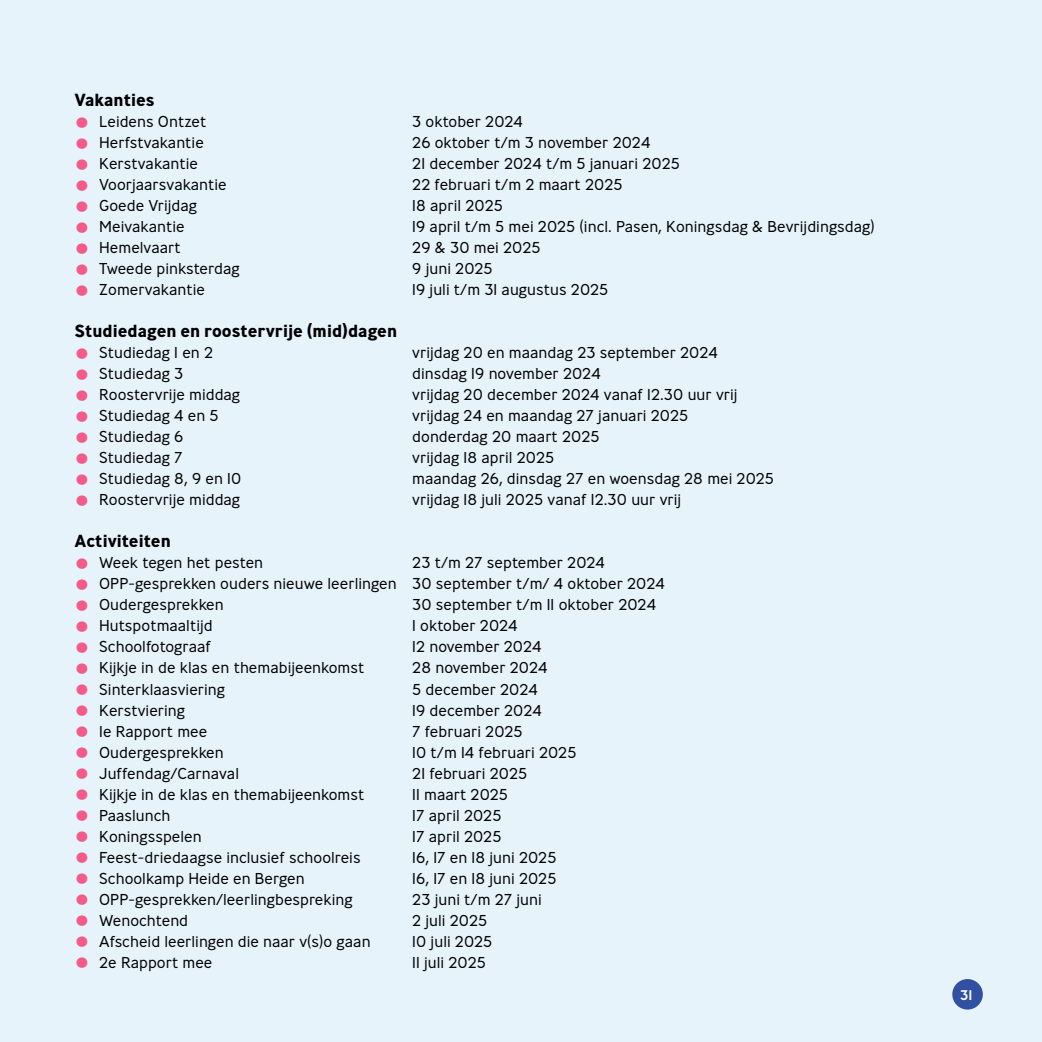
<style>
.page{position:relative;width:1042px;height:1042px;background:#e6f3fa}
.page>*{position:absolute;margin:0;border:0;box-sizing:border-box;transform-origin:0 0}
.tussenkop{font:700 17.5px "Ministry";color:#000}
.t1{font:300 15.75px "Ministry";color:#000}
.t2{font:500 14px "Ministry";color:#fff}
.s1{font-weight:700;font-size:28px;color:#f35c88}
</style>
<div class="page">
<div style="left:952px;top:979px;width:31px;height:30px;background:#3250a2;border-radius:50%"></div>
<p class="tussenkop" style="left:74px;top:89px;width:82px">Vakanties</p>
<p class="t1" style="left:74px;top:112px;width:133px"><span class="s1">•</span> Leidens Ontzet</p>
<p class="t1" style="left:412px;top:112px;width:112px">3 oktober 2024</p>
<p class="t1" style="left:74px;top:133px;width:131px"><span class="s1">•</span> Herfstvakantie</p>
<p class="t1" style="left:412px;top:133px;width:240px">26 oktober t/m 3 november 2024</p>
<p class="t1" style="left:74px;top:154px;width:125px"><span class="s1">•</span> Kerstvakantie</p>
<p class="t1" style="left:412px;top:154px;width:269px">21 december 2024 t/m 5 januari 2025</p>
<p class="t1" style="left:74px;top:175px;width:154px"><span class="s1">•</span> Voorjaarsvakantie</p>
<p class="t1" style="left:412px;top:175px;width:212px">22 februari t/m 2 maart 2025</p>
<p class="t1" style="left:74px;top:196px;width:124px"><span class="s1">•</span> Goede Vrijdag</p>
<p class="t1" style="left:412px;top:196px;width:92px">18 april 2025</p>
<p class="t1" style="left:74px;top:217px;width:112px"><span class="s1">•</span> Meivakantie</p>
<p class="t1" style="left:412px;top:217px;width:464px">19 april t/m 5 mei 2025 (incl. Pasen, Koningsdag &amp; Bevrijdingsdag)</p>
<p class="t1" style="left:74px;top:238px;width:108px"><span class="s1">•</span> Hemelvaart</p>
<p class="t1" style="left:412px;top:238px;width:130px">29 &amp; 30 mei 2025</p>
<p class="t1" style="left:74px;top:259px;width:167px"><span class="s1">•</span> Tweede pinksterdag</p>
<p class="t1" style="left:412px;top:259px;width:82px">9 juni 2025</p>
<p class="t1" style="left:74px;top:280px;width:132px"><span class="s1">•</span> Zomervakantie</p>
<p class="t1" style="left:412px;top:280px;width:198px">19 juli t/m 31 augustus 2025</p>
<p class="tussenkop" style="left:74px;top:320px;width:324px">Studiedagen en roostervrije (mid)dagen</p>
<p class="t1" style="left:74px;top:343px;width:140px"><span class="s1">•</span> Studiedag 1 en 2</p>
<p class="t1" style="left:412px;top:343px;width:307px">vrijdag 20 en maandag 23 september 2024</p>
<p class="t1" style="left:74px;top:364px;width:111px"><span class="s1">•</span> Studiedag 3</p>
<p class="t1" style="left:412px;top:364px;width:190px">dinsdag 19 november 2024</p>
<p class="t1" style="left:74px;top:385px;width:167px"><span class="s1">•</span> Roostervrije middag</p>
<p class="t1" style="left:412px;top:385px;width:327px">vrijdag 20 december 2024 vanaf 12.30 uur vrij</p>
<p class="t1" style="left:74px;top:406px;width:146px"><span class="s1">•</span> Studiedag 4 en 5</p>
<p class="t1" style="left:412px;top:406px;width:278px">vrijdag 24 en maandag 27 januari 2025</p>
<p class="t1" style="left:74px;top:427px;width:111px"><span class="s1">•</span> Studiedag 6</p>
<p class="t1" style="left:412px;top:427px;width:189px">donderdag 20 maart 2025</p>
<p class="t1" style="left:74px;top:448px;width:110px"><span class="s1">•</span> Studiedag 7</p>
<p class="t1" style="left:412px;top:448px;width:144px">vrijdag 18 april 2025</p>
<p class="t1" style="left:74px;top:469px;width:168px"><span class="s1">•</span> Studiedag 8, 9 en 10</p>
<p class="t1" style="left:412px;top:469px;width:363px">maandag 26, dinsdag 27 en woensdag 28 mei 2025</p>
<p class="t1" style="left:74px;top:490px;width:167px"><span class="s1">•</span> Roostervrije middag</p>
<p class="t1" style="left:412px;top:490px;width:270px">vrijdag 18 juli 2025 vanaf 12.30 uur vrij</p>
<p class="tussenkop" style="left:74px;top:530px;width:98px">Activiteiten</p>
<p class="t1" style="left:74px;top:553px;width:190px"><span class="s1">•</span> Week tegen het pesten</p>
<p class="t1" style="left:412px;top:553px;width:194px">23 t/m 27 september 2024</p>
<p class="t1" style="left:74px;top:574px;width:592px"><span class="s1">•</span> OPP-gesprekken ouders nieuwe leerlingen 30 september t/m/ 4 oktober 2024</p>
<p class="t1" style="left:74px;top:595px;width:151px"><span class="s1">•</span> Oudergesprekken</p>
<p class="t1" style="left:412px;top:595px;width:245px">30 september t/m 11 oktober 2024</p>
<p class="t1" style="left:74px;top:616px;width:140px"><span class="s1">•</span> Hutspotmaaltijd</p>
<p class="t1" style="left:412px;top:616px;width:107px">1 oktober 2024</p>
<p class="t1" style="left:74px;top:637px;width:138px"><span class="s1">•</span> Schoolfotograaf</p>
<p class="t1" style="left:412px;top:637px;width:131px">12 november 2024</p>
<p class="t1" style="left:74px;top:658px;width:291px"><span class="s1">•</span> Kijkje in de klas en themabijeenkomst</p>
<p class="t1" style="left:412px;top:658px;width:137px">28 november 2024</p>
<p class="t1" style="left:74px;top:679px;width:152px"><span class="s1">•</span> Sinterklaasviering</p>
<p class="t1" style="left:412px;top:679px;width:127px">5 december 2024</p>
<p class="t1" style="left:74px;top:700px;width:112px"><span class="s1">•</span> Kerstviering</p>
<p class="t1" style="left:412px;top:700px;width:131px">19 december 2024</p>
<p class="t1" style="left:74px;top:721px;width:134px"><span class="s1">•</span> 1e Rapport mee</p>
<p class="t1" style="left:412px;top:721px;width:112px">7 februari 2025</p>
<p class="t1" style="left:74px;top:742px;width:151px"><span class="s1">•</span> Oudergesprekken</p>
<p class="t1" style="left:412px;top:742px;width:166px">10 t/m 14 februari 2025</p>
<p class="t1" style="left:74px;top:763px;width:166px"><span class="s1">•</span> Juffendag/Carnaval</p>
<p class="t1" style="left:412px;top:763px;width:116px">21 februari 2025</p>
<p class="t1" style="left:74px;top:784px;width:291px"><span class="s1">•</span> Kijkje in de klas en themabijeenkomst</p>
<p class="t1" style="left:412px;top:784px;width:97px">11 maart 2025</p>
<p class="t1" style="left:74px;top:805px;width:98px"><span class="s1">•</span> Paaslunch</p>
<p class="t1" style="left:412px;top:805px;width:91px">17 april 2025</p>
<p class="t1" style="left:74px;top:826px;width:129px"><span class="s1">•</span> Koningsspelen</p>
<p class="t1" style="left:412px;top:826px;width:91px">17 april 2025</p>
<p class="t1" style="left:74px;top:847px;width:288px"><span class="s1">•</span> Feest-driedaagse inclusief schoolreis</p>
<p class="t1" style="left:412px;top:847px;width:146px">16, 17 en 18 juni 2025</p>
<p class="t1" style="left:74px;top:868px;width:232px"><span class="s1">•</span> Schoolkamp Heide en Bergen</p>
<p class="t1" style="left:412px;top:868px;width:146px">16, 17 en 18 juni 2025</p>
<p class="t1" style="left:74px;top:889px;width:280px"><span class="s1">•</span> OPP-gesprekken/leerlingbespreking</p>
<p class="t1" style="left:412px;top:889px;width:131px">23 juni t/m 27 juni</p>
<p class="t1" style="left:74px;top:910px;width:115px"><span class="s1">•</span> Wenochtend</p>
<p class="t1" style="left:412px;top:910px;width:77px">2 juli 2025</p>
<p class="t1" style="left:74px;top:931px;width:298px"><span class="s1">•</span> Afscheid leerlingen die naar v(s)o gaan</p>
<p class="t1" style="left:412px;top:931px;width:82px">10 juli 2025</p>
<p class="t1" style="left:74px;top:952px;width:140px"><span class="s1">•</span> 2e Rapport mee</p>
<p class="t1" style="left:412px;top:952px;width:75px">11 juli 2025</p>
<p class="t2" style="left:960px;top:985px;width:14px">31</p>
</div>
